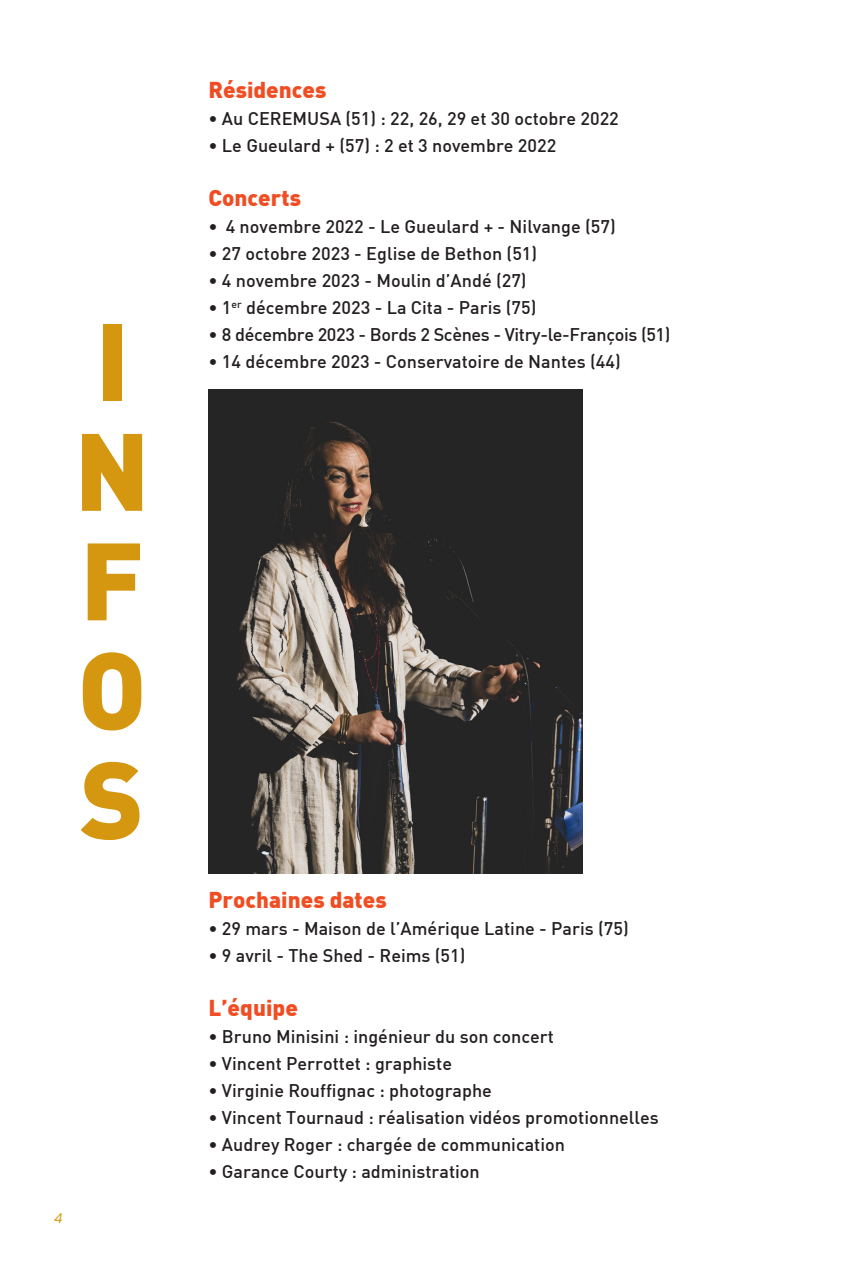
<style>
.page{position:relative;width:855px;height:1263px;background:#fff}
.page>*{position:absolute;margin:0;border:0;box-sizing:border-box;transform-origin:0 0}
.t1{font:900 108px/109.5px "DIN";color:#d5970f}
.t2{font:900 22.5px "DIN";color:#f04d22}
.t3{font:500 18px "DIN";color:#231f20}
.t4{font:500 18px "DIN";letter-spacing:-.02em;color:#231f20}
.t5{font:italic 13.5px "Poppins";color:#d5970f}
</style>
<div class="page">
<img style="left:208px;top:389px;width:374px;height:485px">
<h1 class="t1" style="left:74px;top:302px;width:77px">I<br>N<br>F<br>O<br>S</h1>
<p class="t5" style="left:54px;top:1210px;width:10px">4</p>
<p class="t2" style="left:208px;top:75px;width:120px">Résidences</p>
<p class="t3" style="left:208px;top:107px;width:412px">• Au CEREMUSA (51) : 22, 26, 29 et 30 octobre 2022</p>
<p class="t3" style="left:208px;top:134px;width:349px">• Le Gueulard + (57) : 2 et 3 novembre 2022</p>
<p class="t2" style="left:208px;top:183px;width:94px">Concerts</p>
<p class="t3" style="left:208px;top:215px;width:409px">• 4 novembre 2022 - Le Gueulard + - Nilvange (57)</p>
<p class="t3" style="left:208px;top:242px;width:330px">• 27 octobre 2023 - Eglise de Bethon (51)</p>
<p class="t3" style="left:208px;top:269px;width:320px">• 4 novembre 2023 - Moulin d’Andé (27)</p>
<p class="t3" style="left:208px;top:296px;width:329px">• 1<sup>er</sup> décembre 2023 - La Cita - Paris (75)</p>
<p class="t4" style="left:208px;top:323px;width:463px">• 8 décembre 2023 - Bords 2 Scènes - Vitry-le-François (51)</p>
<p class="t3" style="left:208px;top:350px;width:414px">• 14 décembre 2023 - Conservatoire de Nantes (44)</p>
<p class="t2" style="left:208px;top:885px;width:180px">Prochaines dates</p>
<p class="t3" style="left:208px;top:917px;width:422px">• 29 mars - Maison de l’Amérique Latine - Paris (75)</p>
<p class="t3" style="left:208px;top:944px;width:259px">• 9 avril - The Shed - Reims (51)</p>
<p class="t2" style="left:208px;top:993px;width:91px">L’équipe</p>
<p class="t3" style="left:208px;top:1025px;width:347px">• Bruno Minisini : ingénieur du son concert</p>
<p class="t3" style="left:208px;top:1052px;width:245px">• Vincent Perrottet : graphiste</p>
<p class="t3" style="left:208px;top:1079px;width:285px">• Virginie Rouffignac : photographe</p>
<p class="t3" style="left:208px;top:1106px;width:452px">• Vincent Tournaud : réalisation vidéos promotionnelles</p>
<p class="t3" style="left:208px;top:1133px;width:358px">• Audrey Roger : chargée de communication</p>
<p class="t3" style="left:208px;top:1160px;width:273px">• Garance Courty : administration</p>
</div>
